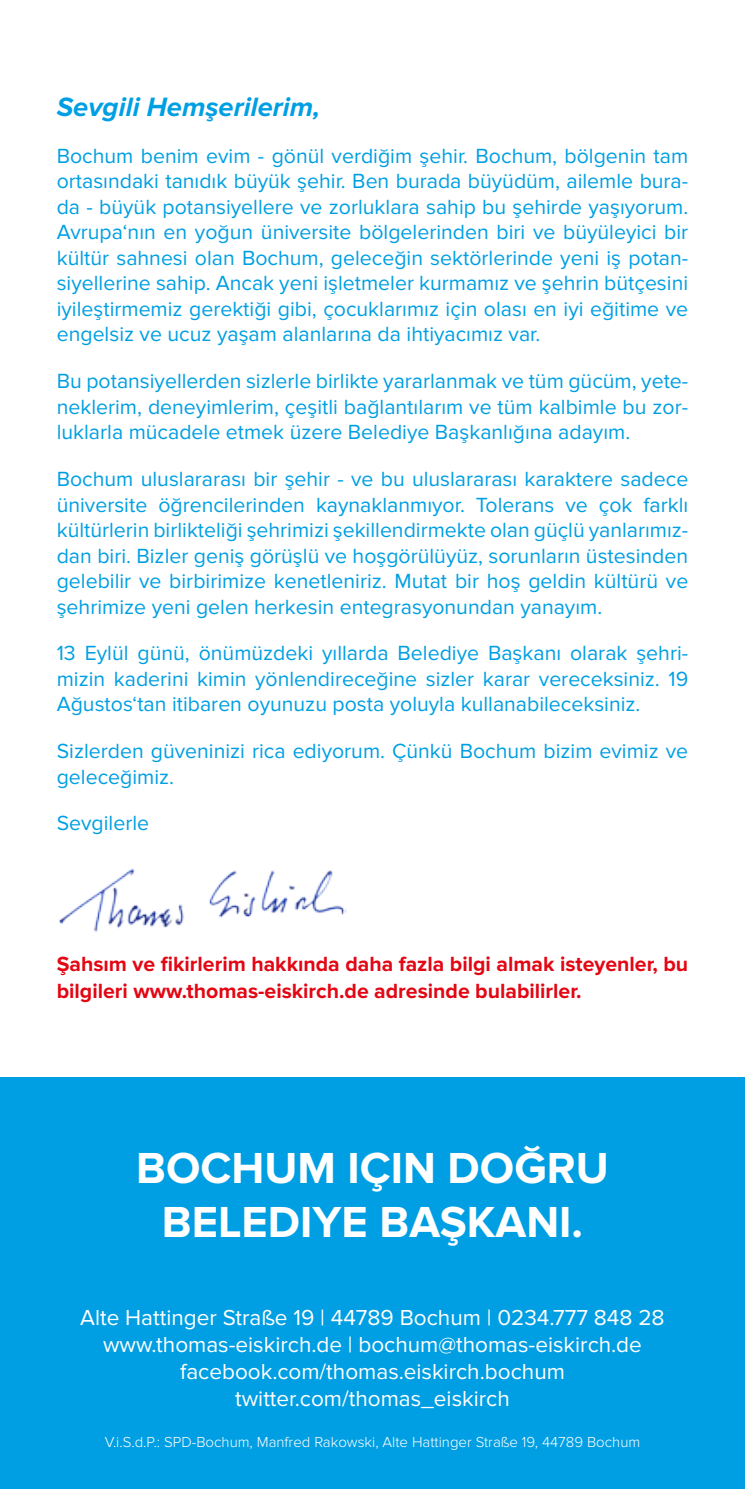
<style>
.page{position:relative;width:745px;height:1489px;background:#fff}
.page>*{position:absolute;margin:0;border:0;box-sizing:border-box;transform-origin:0 0}
.t1{font:700 45px/54px "Proxima Nova";color:#fff;text-align:center}
.t2{font:italic 700 27.5px "Proxima Nova";color:#009fe3}
.t3{font:22.5px/27px "Proxima Nova";color:#fff;text-align:center}
.t4{font:21.25px/25.5px "Proxima Nova";color:#009fe3;text-align:justify}
.t5{font:700 21.25px/27px "Proxima Nova";color:#e30613}
.t6{font:300 15px "Proxima Nova";color:#fff}
</style>
<div class="page">
<div style="left:0;top:1077px;width:744px;height:411px;background:#009fe3"></div>
<img style="left:59px;top:868px;width:287px;height:64px">
<p class="t2" style="left:57px;top:91px;width:265px">Sevgili Hemşerilerim,</p>
<p class="t4" style="left:57px;top:143px;width:632px">Bochum benim evim - gönül verdiğim şehir. Bochum, bölgenin tam ortasındaki tanıdık büyük şehir. Ben burada büyüdüm, ailemle bura&shy;da - büyük potansiyellere ve zorluklara sahip bu şehirde yaşıyorum.<br>Avrupa‘nın en yoğun üniversite bölgelerinden biri ve büyüleyici bir kültür sahnesi olan Bochum, geleceğin sektörlerinde yeni iş potan&shy;siyellerine sahip. Ancak yeni işletmeler kurmamız ve şehrin bütçesini iyileştirmemiz gerektiği gibi, çocuklarımız için olası en iyi eğitime ve engelsiz ve ucuz yaşam alanlarına da ihtiyacımız var.</p>
<p class="t4" style="left:57px;top:368px;width:632px">Bu potansiyellerden sizlerle birlikte yararlanmak ve tüm gücüm, yete&shy;neklerim, deneyimlerim, çeşitli bağlantılarım ve tüm kalbimle bu zor&shy;luklarla mücadele etmek üzere Belediye Başkanlığına adayım.</p>
<p class="t4" style="left:57px;top:466px;width:632px">Bochum uluslararası bir şehir - ve bu uluslararası karaktere sadece üniversite öğrencilerinden kaynaklanmıyor. Tolerans ve çok farklı kültürlerin birlikteliği şehrimizi şekillendirmekte olan güçlü yanlarımız&shy;dan biri. Bizler geniş görüşlü ve hoşgörülüyüz, sorunların üstesinden gelebilir ve birbirimize kenetleniriz. Mutat bir hoş geldin kültürü ve şehrimize yeni gelen herkesin entegrasyonundan yanayım.</p>
<p class="t4" style="left:57px;top:640px;width:632px">13 Eylül günü, önümüzdeki yıllarda Belediye Başkanı olarak şehri&shy;mizin kaderini kimin yönlendireceğine sizler karar vereceksiniz. 19<br>Ağustos‘tan itibaren oyunuzu posta yoluyla kullanabileceksiniz.</p>
<p class="t4" style="left:57px;top:738px;width:632px">Sizlerden güveninizi rica ediyorum. Çünkü Bochum bizim evimiz ve geleceğimiz.</p>
<p class="t4" style="left:57px;top:810px;width:94px">Sevgilerle</p>
<p class="t5" style="left:57px;top:950px;width:632px">Şahsım ve fikirlerim hakkında daha fazla bilgi almak isteyenler, bu bilgileri www.thomas-eiskirch.de adresinde bulabilirler.</p>
<h1 class="t1" style="left:136px;top:1141px;width:474px">BOCHUM IÇIN DOĞRU<br>BELEDIYE BAŞKANI.</h1>
<p class="t3" style="left:80px;top:1303px;width:585px">Alte Hattinger Straße 19 | 44789 Bochum | 0234.777 848 28 www.thomas-eiskirch.de | bochum@thomas-eiskirch.de facebook.com/thomas.eiskirch.bochum twitter.com/thomas_eiskirch</p>
<p class="t6" style="left:105px;top:1433px;width:537px">V.i.S.d.P.: SPD-Bochum, Manfred Rakowski, Alte Hattinger Straße 19, 44789 Bochum</p>
</div>
